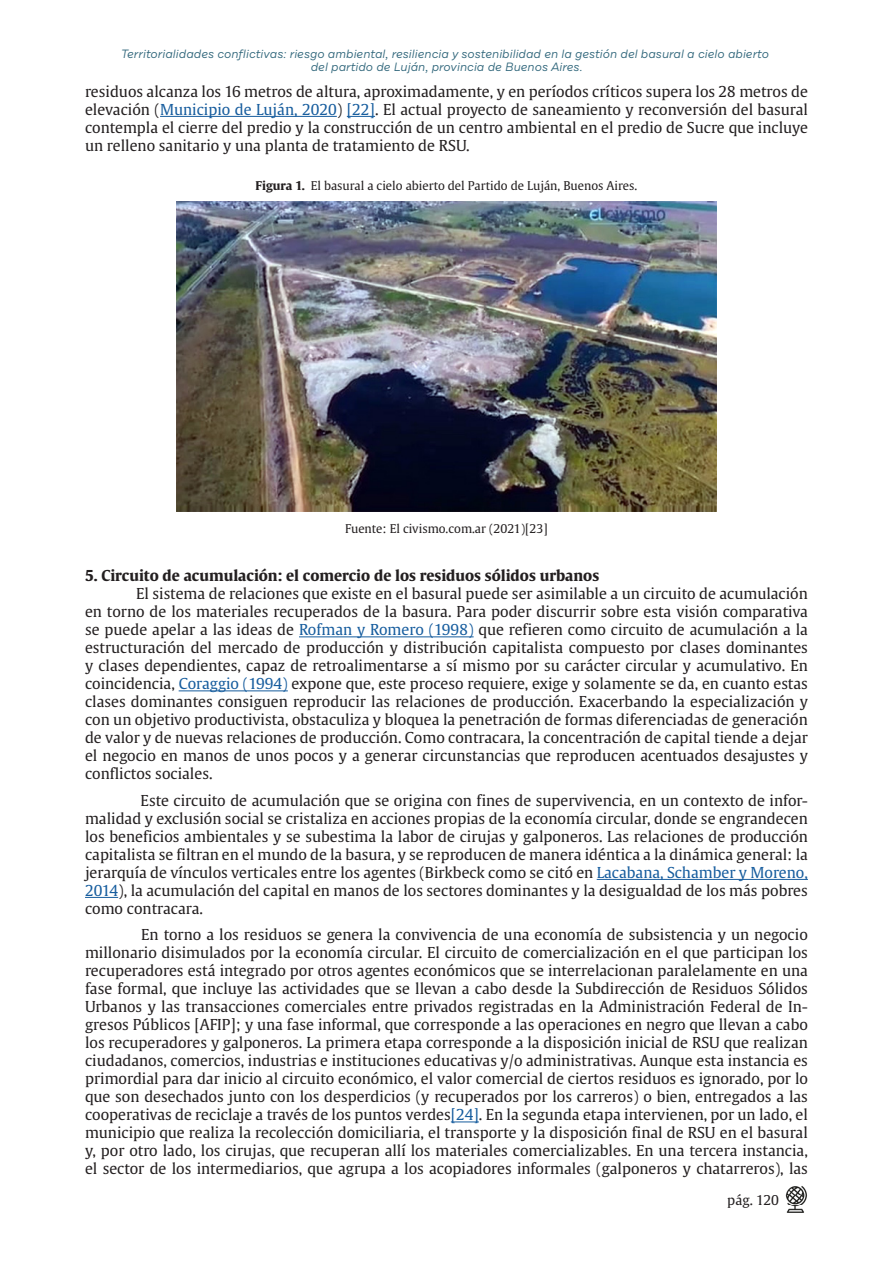
<style>
.page{position:relative;width:893px;height:1263px;background:#fff}
.page>*{position:absolute;margin:0;border:0;box-sizing:border-box;transform-origin:0 0}
.Parrafo{font:15px/18px "Gulliver";color:#231f20;text-align:justify}
.t1{font:700 15px "Gulliver";color:#231f20}
.t2{font:13.5px "Gulliver";color:#231f20}
.t3{font:italic 12px/13.5px "Draft B";color:#30667b;text-align:center}
.Epigrafe{font:12px "Gulliver";color:#231f20}
.s1{color:#175d9e}
.s2{font-weight:700}
</style>
<div class="page">
<img style="left:786px;top:1186px;width:21px;height:27px">
<hr style="left:160px;top:116px;width:177px;height:1px;background:#175d9e">
<svg style="left:347px;top:116px;width:28px;height:1px"></svg>
<hr style="left:299px;top:636px;width:175px;height:1px;background:#175d9e">
<hr style="left:179px;top:690px;width:109px;height:1px;background:#175d9e">
<hr style="left:597px;top:879px;width:211px;height:1px;background:#175d9e">
<hr style="left:85px;top:897px;width:33px;height:1px;background:#175d9e">
<svg style="left:451px;top:1121px;width:28px;height:1px"></svg>
<img style="left:176px;top:202px;width:540px;height:309px">
<p class="t3" style="left:121px;top:48px;width:650px">Territorialidades conflictivas: riesgo ambiental, resiliencia y sostenibilidad en la gestión del basural a cielo abierto del partido de Luján, provincia de Buenos Aires.</p>
<p class="Parrafo" style="left:85px;top:82px;width:724px">residuos alcanza los 16 metros de altura, aproximadamente, y en períodos críticos supera los 28 metros de elevación (<span class="s1">Municipio de Luján, 2020</span>) <span class="s1">[22]</span>. El actual proyecto de saneamiento y reconversión del basural contempla el cierre del predio y la construcción de un centro ambiental en el predio de Sucre que incluye un relleno sanitario y una planta de tratamiento de RSU.</p>
<p class="Epigrafe" style="left:256px;top:178px;width:383px"><span class="s2">Figura 1.</span> El basural a cielo abierto del Partido de Luján, Buenos Aires.</p>
<p class="Epigrafe" style="left:345px;top:521px;width:204px">Fuente: El civismo.com.ar (2021)[23]</p>
<p class="t1" style="left:85px;top:566px;width:516px">5. Circuito de acumulación: el comercio de los residuos sólidos urbanos</p>
<p class="Parrafo" style="left:85px;top:585px;width:724px;text-indent:51px">El sistema de relaciones que existe en el basural puede ser asimilable a un circuito de acumulación en torno de los materiales recuperados de la basura. Para poder discurrir sobre esta visión comparativa se puede apelar a las ideas de <span class="s1">Rofman y Romero (1998)</span> que refieren como circuito de acumulación a la estructuración del mercado de producción y distribución capitalista compuesto por clases dominantes y clases dependientes, capaz de retroalimentarse a sí mismo por su carácter circular y acumulativo. En coincidencia, <span class="s1">Coraggio (1994)</span> expone que, este proceso requiere, exige y solamente se da, en cuanto estas clases dominantes consiguen reproducir las relaciones de producción. Exacerbando la especialización y con un objetivo productivista, obstaculiza y bloquea la penetración de formas diferenciadas de generación de valor y de nuevas relaciones de producción. Como contracara, la concentración de capital tiende a dejar el negocio en manos de unos pocos y a generar circunstancias que reproducen acentuados desajustes y conflictos sociales.</p>
<p class="Parrafo" style="left:85px;top:791px;width:724px;text-indent:56px">Este circuito de acumulación que se origina con fines de supervivencia, en un contexto de infor&shy;malidad y exclusión social se cristaliza en acciones propias de la economía circular, donde se engrandecen los beneficios ambientales y se subestima la labor de cirujas y galponeros. Las relaciones de producción capitalista se filtran en el mundo de la basura, y se reproducen de manera idéntica a la dinámica general: la jerarquía de vínculos verticales entre los agentes (Birkbeck como se citó en <span class="s1">Lacabana, Schamber y Moreno, 2014</span>), la acumulación del capital en manos de los sectores dominantes y la desigualdad de los más pobres como contracara.</p>
<p class="Parrafo" style="left:85px;top:926px;width:724px;text-indent:56px">En torno a los residuos se genera la convivencia de una economía de subsistencia y un negocio millonario disimulados por la economía circular. El circuito de comercialización en el que participan los recuperadores está integrado por otros agentes económicos que se interrelacionan paralelamente en una fase formal, que incluye las actividades que se llevan a cabo desde la Subdirección de Residuos Sólidos Urbanos y las transacciones comerciales entre privados registradas en la Administración Federal de In&shy;gresos Públicos [AFIP]; y una fase informal, que corresponde a las operaciones en negro que llevan a cabo los recuperadores y galponeros. La primera etapa corresponde a la disposición inicial de RSU que realizan ciudadanos, comercios, industrias e instituciones educativas y/o administrativas. Aunque esta instancia es primordial para dar inicio al circuito económico, el valor comercial de ciertos residuos es ignorado, por lo que son desechados junto con los desperdicios (y recuperados por los carreros) o bien, entregados a las cooperativas de reciclaje a través de los puntos verdes<span class="s1">[24]</span>. En la segunda etapa intervienen, por un lado, el municipio que realiza la recolección domiciliaria, el transporte y la disposición final de RSU en el basural y, por otro lado, los cirujas, que recuperan allí los materiales comercializables. En una tercera instancia, el sector de los intermediarios, que agrupa a los acopiadores informales (galponeros y chatarreros), las</p>
<p class="t2" style="left:727px;top:1191px;width:53px">pág. 120</p>
</div>
